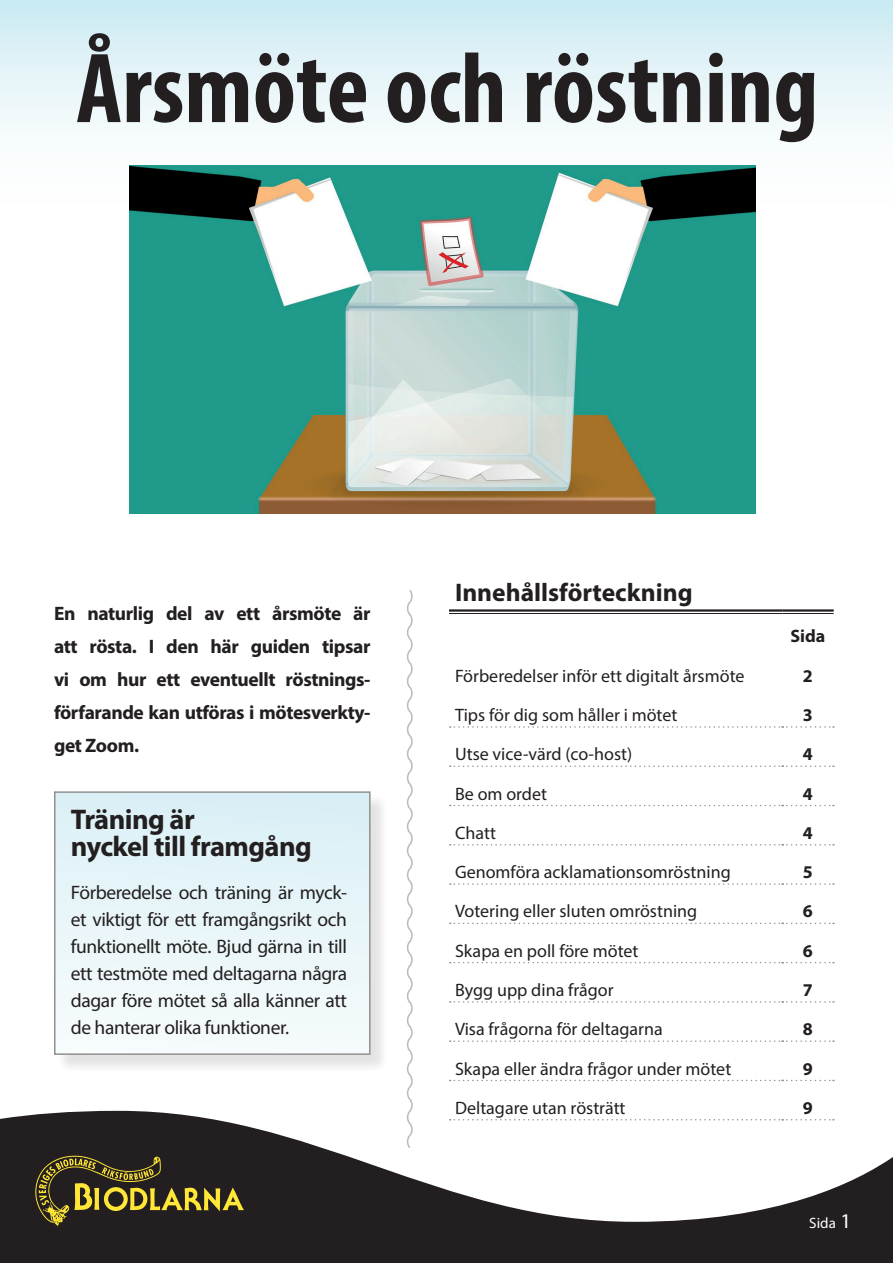
<style>
.page{position:relative;width:893px;height:1263px;background:#fff}
.page>*{position:absolute;margin:0;border:0;box-sizing:border-box;transform-origin:0 0}
.t1{font:700 condensed 100.5px "Myriad Pro";color:#231f20}
.t2{font:700 28.5px/27px "Myriad Pro";letter-spacing:-.02em;color:#231f20}
.t3{font:700 25.5px "Myriad Pro";color:#231f20}
.t4{font:19.5px/27px "Myriad Pro";letter-spacing:-.02em;color:#231f20;text-align:justify}
.t5{font:700 19.5px/33px "Myriad Pro";letter-spacing:-.02em;color:#231f20;text-align:justify}
.t6{font:18px "Myriad Pro";color:#231f20}
.t7{font:700 18px "Myriad Pro";color:#231f20}
.t8{font:15px "Myriad Pro";color:#fff}
.s1{font-size:21px}
</style>
<div class="page">
<svg style="left:0;top:1111px;width:893px;height:152px;fill:#231f20"></svg>
<svg style="left:35px;top:1156px;width:209px;height:70px;background:#4d4524"></svg>
<div style="left:0;top:0;width:893px;height:216px;background:linear-gradient(to bottom,#cfecf3,#fff)"></div>
<img style="left:129px;top:166px;width:626px;height:348px">
<div style="left:56px;top:794px;width:333px;height:279px;background:#231f20;opacity:.25"></div>
<div style="left:55px;top:792px;width:315px;height:262px;background:linear-gradient(to bottom,#d9eff5,#f7fbfc)"></div>
<svg style="left:450px;top:922px;width:384px;height:2px"></svg>
<svg style="left:450px;top:962px;width:384px;height:1px"></svg>
<svg style="left:450px;top:1001px;width:384px;height:2px"></svg>
<svg style="left:450px;top:1040px;width:384px;height:2px"></svg>
<svg style="left:450px;top:1080px;width:384px;height:1px"></svg>
<svg style="left:450px;top:1119px;width:384px;height:1px"></svg>
<svg style="left:450px;top:726px;width:384px;height:2px"></svg>
<svg style="left:450px;top:765px;width:384px;height:2px"></svg>
<svg style="left:450px;top:805px;width:384px;height:1px"></svg>
<svg style="left:450px;top:844px;width:384px;height:1px"></svg>
<svg style="left:450px;top:883px;width:384px;height:2px"></svg>
<hr style="left:449px;top:609px;width:333px;height:3px;background:#231f20">
<hr style="left:449px;top:613px;width:333px;height:1px;background:#231f20">
<hr style="left:782px;top:609px;width:52px;height:3px;background:#231f20">
<hr style="left:782px;top:613px;width:52px;height:1px;background:#231f20">
<svg style="left:405px;top:590px;width:9px;height:559px"></svg>
<h1 class="t1" style="left:76px;top:26px;width:743px">Årsmöte och röstning</h1>
<p class="t5" style="left:54px;top:596px;width:318px">En naturlig del av ett årsmöte är att rösta. I den här guiden tipsar vi om hur ett eventuellt röstnings&shy;förfarande kan utföras i mötesverkty&shy;get Zoom.</p>
<h2 class="t2" style="left:71px;top:804px;width:242px">Träning är<br>nyckel till framgång</h2>
<p class="t4" style="left:71px;top:878px;width:278px">Förberedelse och träning är myck&shy;et viktigt för ett framgångsrikt och funktionellt möte. Bjud gärna in till ett testmöte med deltagarna några dagar före mötet så alla känner att de hanterar olika funktioner.</p>
<h3 class="t3" style="left:455px;top:576px;width:239px">Innehållsförteckning</h3>
<p class="t7" style="left:790px;top:625px;width:36px">Sida</p>
<p class="t6" style="left:455px;top:664px;width:291px">Förberedelser inför ett digitalt årsmöte</p>
<p class="t7" style="left:803px;top:664px;width:11px">2</p>
<p class="t6" style="left:455px;top:704px;width:224px">Tips för dig som håller i mötet</p>
<p class="t7" style="left:803px;top:703px;width:11px">3</p>
<p class="t6" style="left:455px;top:743px;width:179px">Utse vice-värd (co-host)</p>
<p class="t7" style="left:803px;top:742px;width:11px">4</p>
<p class="t6" style="left:455px;top:782px;width:94px">Be om ordet</p>
<p class="t7" style="left:803px;top:782px;width:11px">4</p>
<p class="t6" style="left:455px;top:822px;width:42px">Chatt</p>
<p class="t7" style="left:803px;top:821px;width:11px">4</p>
<p class="t6" style="left:455px;top:861px;width:277px">Genomföra acklamationsomröstning</p>
<p class="t7" style="left:803px;top:860px;width:11px">5</p>
<p class="t6" style="left:455px;top:900px;width:244px">Votering eller sluten omröstning</p>
<p class="t7" style="left:803px;top:899px;width:11px">6</p>
<p class="t6" style="left:455px;top:939px;width:185px">Skapa en poll före mötet</p>
<p class="t7" style="left:803px;top:939px;width:11px">6</p>
<p class="t6" style="left:455px;top:979px;width:160px">Bygg upp dina frågor</p>
<p class="t7" style="left:803px;top:978px;width:11px">7</p>
<p class="t6" style="left:455px;top:1018px;width:209px">Visa frågorna för deltagarna</p>
<p class="t7" style="left:803px;top:1017px;width:11px">8</p>
<p class="t6" style="left:455px;top:1057px;width:278px">Skapa eller ändra frågor under mötet</p>
<p class="t7" style="left:803px;top:1057px;width:11px">9</p>
<p class="t6" style="left:455px;top:1097px;width:172px">Deltagare utan rösträtt</p>
<p class="t7" style="left:803px;top:1096px;width:11px">9</p>
<p class="t8" style="left:809px;top:1214px;width:43px">Sida <span class="s1">1</span></p>
</div>
